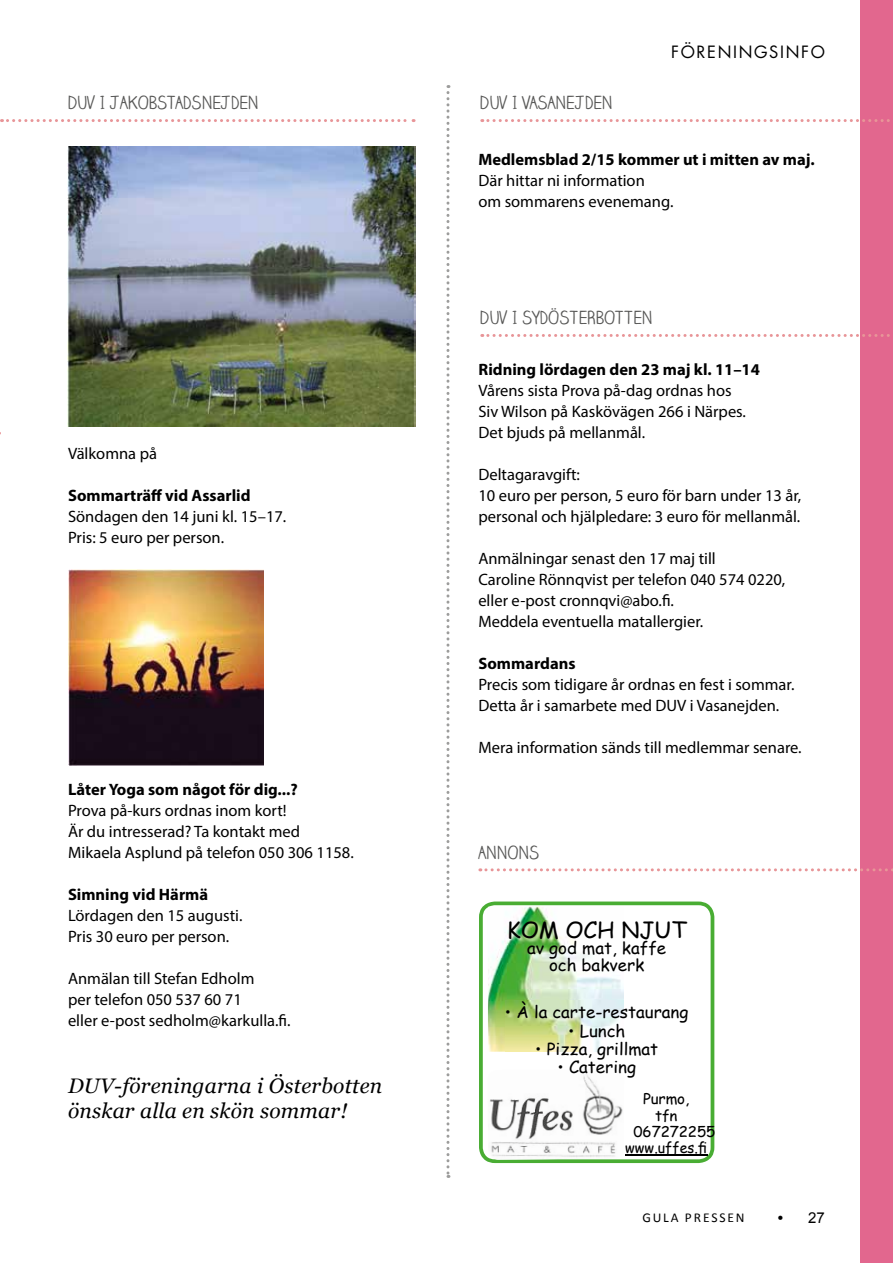
<style>
.page{position:relative;width:893px;height:1263px;background:#fff}
.page>*{position:absolute;margin:0;border:0;box-sizing:border-box;transform-origin:0 0}
.t1{font:22.2px "Comic Sans MS";color:#000}
.t2{font:italic 21px/25.2px "Georgia";letter-spacing:.01em;color:#000}
.t3{font:18px "Claire Hand";color:#575756}
.t4{font:16.65px/16.6px "Comic Sans MS";color:#000;text-align:center}
.t5{font:16.5px/21px "Myriad Pro";color:#000}
.t6{font:700 16.5px "Myriad Pro";color:#000}
.t7{font:16.5px "Futura Std";letter-spacing:.1em;color:#000}
.t8{font:15px "Arial";color:#000}
.t9{font:14.7px/16.2px "Comic Sans MS";letter-spacing:-.01em;color:#000;text-align:center}
.t10{font:13.5px "Calibri";letter-spacing:.14em;color:#000}
.s1{font-family:"Calibri";font-size:13.5px}
</style>
<div class="page">
<div style="left:860px;top:0;width:33px;height:1263px;background:#e2678e"></div>
<svg style="left:479px;top:901px;width:235px;height:262px"></svg>
<hr style="left:625px;top:1154px;width:82px;height:1px;background:#000">
<img style="left:488px;top:907px;width:136px;height:145px">
<img style="left:508px;top:920px;width:185px;height:79px">
<img style="left:506px;top:1001px;width:188px;height:83px">
<svg style="left:487px;top:1069px;width:138px;height:91px"></svg>
<img style="left:506px;top:1069px;width:118px;height:15px">
<img style="left:506px;top:1000px;width:118px;height:52px">
<img style="left:68px;top:570px;width:196px;height:195px">
<img style="left:67px;top:147px;width:348px;height:279px">
<svg style="left:446px;top:85px;width:3px;height:1093px"></svg>
<svg style="left:2px;top:119px;width:412px;height:3px"></svg>
<svg style="left:482px;top:119px;width:408px;height:3px"></svg>
<svg style="left:482px;top:334px;width:408px;height:3px"></svg>
<svg style="left:480px;top:868px;width:413px;height:3px"></svg>
<p class="t3" style="left:68px;top:91px;width:192px">DUV I JAKOBSTADSNEJDEN</p>
<p class="t3" style="left:480px;top:91px;width:134px">DUV I VASANEJDEN</p>
<p class="t7" style="left:671px;top:41px;width:155px">FÖRENINGSINFO</p>
<p class="t6" style="left:478px;top:148px;width:338px">Medlemsblad 2/15 kommer ut i mitten av maj.</p>
<p class="t5" style="left:478px;top:169px;width:197px">Där hittar ni information<br>om sommarens evenemang.</p>
<p class="t5" style="left:68px;top:442px;width:91px">Välkomna på</p>
<p class="t6" style="left:68px;top:484px;width:184px">Sommarträff vid Assarlid</p>
<p class="t5" style="left:68px;top:505px;width:220px">Söndagen den 14 juni kl. 15–17.<br>Pris: 5 euro per person.</p>
<p class="t6" style="left:68px;top:778px;width:231px">Låter Yoga som något för dig...?</p>
<p class="t5" style="left:68px;top:799px;width:287px">Prova på-kurs ordnas inom kort!<br>Är du intresserad? Ta kontakt med<br>Mikaela Asplund på telefon 050 306 1158.</p>
<p class="t6" style="left:68px;top:883px;width:142px">Simning vid Härmä</p>
<p class="t5" style="left:68px;top:904px;width:176px">Lördagen den 15 augusti.<br>Pris 30 euro per person.</p>
<p class="t5" style="left:68px;top:967px;width:224px">Anmälan till Stefan Edholm<br>per telefon 050 537 60 71<br>eller e-post sedholm@karkulla.fi.</p>
<p class="t2" style="left:68px;top:1073px;width:316px">DUV-föreningarna i Österbotten önskar alla en skön sommar!</p>
<p class="t3" style="left:480px;top:306px;width:174px">DUV I SYDÖSTERBOTTEN</p>
<p class="t6" style="left:478px;top:358px;width:283px">Ridning lördagen den 23 maj kl. 11–14</p>
<p class="t5" style="left:478px;top:379px;width:269px">Vårens sista Prova på-dag ordnas hos<br>Siv Wilson på Kaskövägen 266 i Närpes.<br>Det bjuds på mellanmål.</p>
<p class="t5" style="left:478px;top:463px;width:324px">Deltagaravgift:<br>10 euro per person, 5 euro för barn under 13 år, personal och hjälpledare: 3 euro för mellanmål.</p>
<p class="t5" style="left:478px;top:547px;width:308px">Anmälningar senast den 17 maj till<br>Caroline Rönnqvist per telefon 040 574 0220, eller e-post cronnqvi@abo.fi.<br>Meddela eventuella matallergier.</p>
<p class="t6" style="left:478px;top:652px;width:99px">Sommardans</p>
<p class="t5" style="left:478px;top:673px;width:318px">Precis som tidigare år ordnas en fest i sommar.<br>Detta år i samarbete med DUV i Vasanejden.</p>
<p class="t5" style="left:478px;top:736px;width:325px">Mera information sänds till medlemmar senare.</p>
<p class="t3" style="left:478px;top:841px;width:62px">ANNONS</p>
<h1 class="t1" style="left:507px;top:913px;width:181px">KOM OCH NJUT</h1>
<p class="t4" style="left:527px;top:939px;width:141px">av god mat, kaffe och bakverk</p>
<p class="t4" style="left:505px;top:1003px;width:185px">• À la carte-restaurang</p>
<p class="t4" style="left:568px;top:1021px;width:59px">• Lunch</p>
<p class="t4" style="left:535px;top:1040px;width:125px">• Pizza, grillmat</p>
<p class="t4" style="left:557px;top:1058px;width:80px">• Catering</p>
<p class="t9" style="left:625px;top:1090px;width:92px">Purmo,<br>tfn<br>067272255 www.uffes.fi</p>
<p class="t10" style="left:642px;top:1209px;width:104px">GULA PRESSEN</p>
<p class="t8" style="left:777px;top:1208px;width:49px"><span class="s1">•</span> 27</p>
</div>
